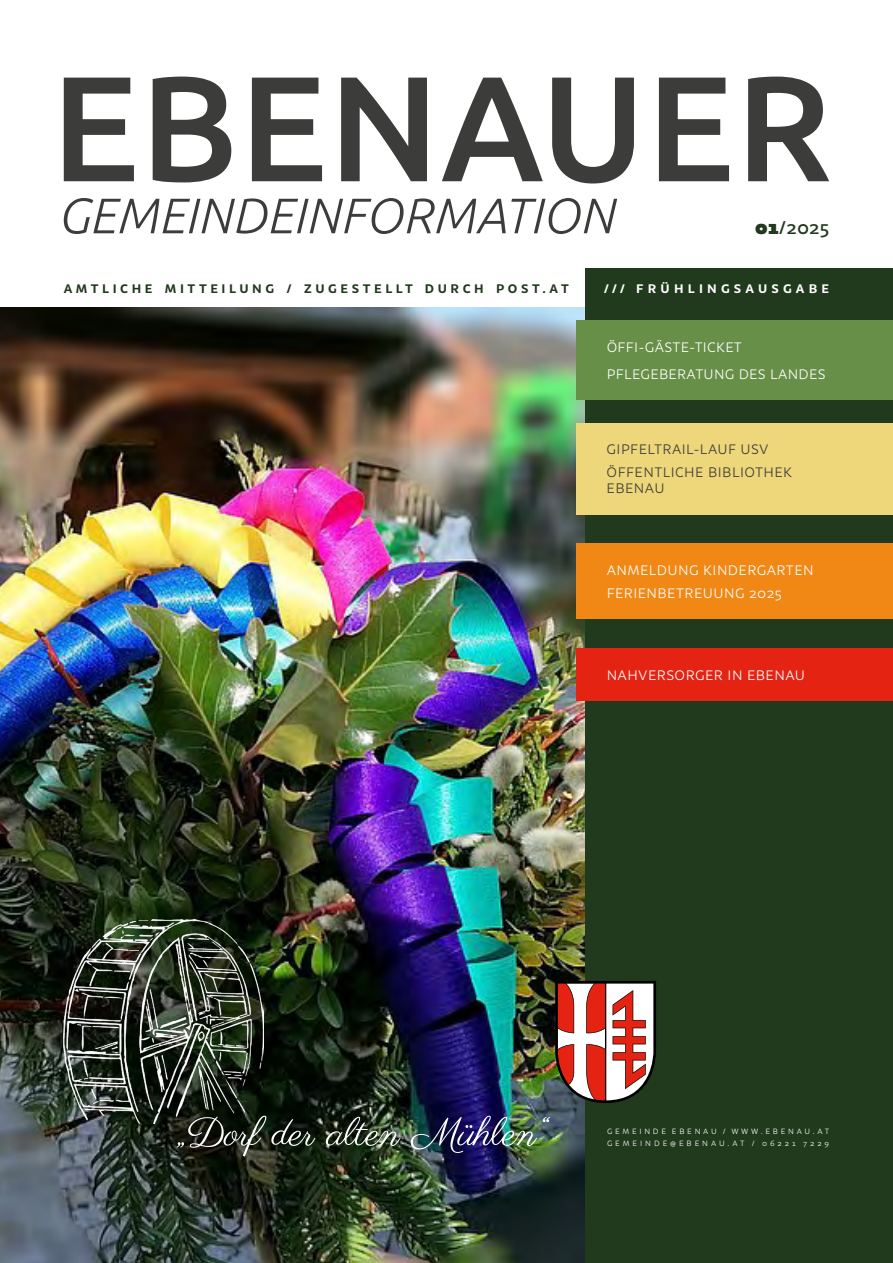
<style>
.page{position:relative;width:893px;height:1263px;background:#fff}
.page>*{position:absolute;margin:0;border:0;box-sizing:border-box;transform-origin:0 0}
.t1{font:500 18px "Latina Essential";color:#21391d}
.t2{font:300 13.5px/27px "Latina Essential";letter-spacing:.03em;color:#fff}
.t3{font:300 13.5px/22.5px "Latina Essential";letter-spacing:.03em;color:#3c3c3b}
.t4{font:700 12px "Latina Essential";letter-spacing:.3em;color:#21391d}
.t5{font:700 12px "Latina Essential";letter-spacing:.35em;color:#fff}
.t6{font:300 7.5px/12px "Latina Essential";letter-spacing:.365em;color:#fff}
.s1{font-weight:800}
</style>
<div class="page">
<img style="left:0;top:308px;width:585px;height:955px">
<img style="left:64px;top:919px;width:200px;height:204px">
<img style="left:176px;top:1116px;width:374px;height:41px">
<div style="left:585px;top:268px;width:308px;height:995px;background:#21391d"></div>
<svg style="left:555px;top:981px;width:101px;height:122px"></svg>
<svg style="left:64px;top:77px;width:765px;height:106px"></svg>
<svg style="left:64px;top:198px;width:553px;height:36px"></svg>
<div style="left:577px;top:320px;width:316px;height:80px;background:#678f47"></div>
<div style="left:577px;top:423px;width:316px;height:91px;background:#eed77a"></div>
<div style="left:577px;top:544px;width:316px;height:75px;background:#f18815"></div>
<div style="left:577px;top:648px;width:316px;height:53px;background:#e42313"></div>
<h1 class="t1" style="left:755px;top:217px;width:75px"><span class="s1">01</span>/2025</h1>
<p class="t4" style="left:64px;top:281px;width:506px">AMTLICHE MITTEILUNG / ZUGESTELLT DURCH POST.AT</p>
<p class="t5" style="left:604px;top:281px;width:227px">/// FRÜHLINGSAUSGABE</p>
<p class="t2" style="left:607px;top:334px;width:220px">ÖFFI-GÄSTE-TICKET<br>PFLEGEBERATUNG DES LANDES</p>
<p class="t3" style="left:607px;top:438px;width:187px">GIPFELTRAIL-LAUF USV<br>ÖFFENTLICHE BIBLIOTHEK</p>
<p class="t3" style="left:607px;top:477px;width:60px">EBENAU</p>
<p class="t2" style="left:607px;top:559px;width:208px;line-height:22.5px">ANMELDUNG KINDERGARTEN<br>FERIENBETREUUNG 2025</p>
<p class="t2" style="left:607px;top:662px;width:200px">NAHVERSORGER IN EBENAU</p>
<p class="t6" style="left:607px;top:1125px;width:224px">GEMEINDE EBENAU / WWW.EBENAU.AT<br>GEMEINDE@EBENAU.AT / 06221 7229</p>
</div>
